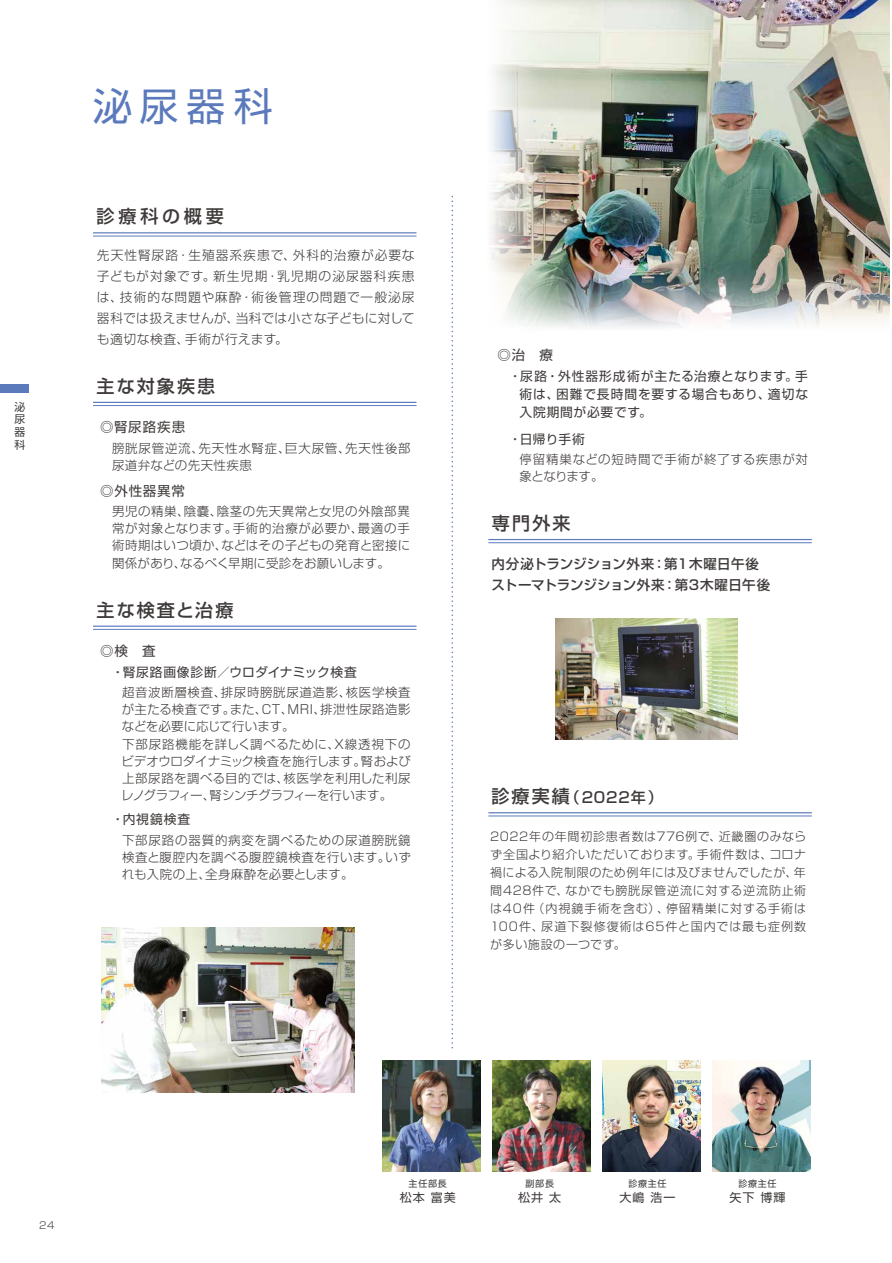
<style>
.page{position:relative;width:892px;height:1263px;background:#fff}
.page>*{position:absolute;margin:0;border:0;box-sizing:border-box;transform-origin:0 0}
.t1{font:39px "Shin Go Pro";color:#5b7abc}
.t2{font:500 18px "Shin Go Pro";letter-spacing:.12em;color:#3e3a39}
.t3{font:500 15px "Shin Go Pro";letter-spacing:.06em;color:#3e3a39}
.t4{font:500 13.5px/21px "Shin Go Pro";letter-spacing:.02em;color:#3e3a39}
.t5{font:13.5px "Shin Go Pro";letter-spacing:.055em;color:#3e3a39}
.t6{font:300 12.75px/21px "Shin Go Pro";letter-spacing:.03em;color:#3e3a39;text-align:justify}
.t7{font:12.75px/18px "Shin Go Pro";letter-spacing:.06em;color:#3e3a39;text-align:justify}
.t8{font:12.75px "Shin Go Pro";letter-spacing:.04em;color:#3e3a39}
.t9{font:300 12.45px/17.2px "Shin Go Pro";letter-spacing:.035em;color:#3e3a39;text-align:justify}
.t10{font:300 12.45px/17.2px "Shin Go Pro";letter-spacing:.065em;color:#3e3a39}
.t11{font:300 12.45px/17.2px "Shin Go Pro";letter-spacing:.055em;color:#3e3a39}
.t12{font:300 12px/18px "Shin Go Pro";letter-spacing:.07em;color:#3e3a39;text-align:justify}
.t13{font:12px "Shin Go Pro";letter-spacing:.08em;color:#3e3a39}
.t14{font:10.8px/12.6px "Shin Go Pro";color:#3e3a39;text-align:justify}
.t15{font:300 9.75px "Shin Go Pro";color:#3e3a39}
.t16{font:9px "Shin Go Pro";letter-spacing:.08em;color:#3e3a39}
.s1{font-size:18px}
</style>
<div class="page">
<div style="left:0;top:384px;width:28px;height:9px;background:#5b7abc"></div>
<img style="left:492px;top:1060px;width:98px;height:111px">
<img style="left:383px;top:1061px;width:97px;height:110px">
<svg style="left:451px;top:195px;width:2px;height:853px"></svg>
<img style="left:555px;top:618px;width:182px;height:121px">
<img style="left:101px;top:928px;width:253px;height:165px">
<hr style="left:93px;top:405px;width:323px;height:1px;background:#5b7abc">
<hr style="left:488px;top:816px;width:323px;height:1px;background:#5b7abc">
<hr style="left:488px;top:812px;width:323px;height:1px;background:#5b7abc">
<hr style="left:93px;top:236px;width:323px;height:1px;background:#5b7abc">
<hr style="left:488px;top:542px;width:323px;height:1px;background:#5b7abc">
<hr style="left:93px;top:402px;width:323px;height:1px;background:#5b7abc">
<hr style="left:93px;top:232px;width:323px;height:1px;background:#5b7abc">
<hr style="left:488px;top:539px;width:323px;height:1px;background:#5b7abc">
<hr style="left:93px;top:629px;width:323px;height:1px;background:#5b7abc">
<hr style="left:93px;top:626px;width:323px;height:1px;background:#5b7abc">
<img style="left:491px;top:0;width:398px;height:328px">
<img style="left:602px;top:1060px;width:98px;height:111px">
<img style="left:712px;top:1061px;width:98px;height:110px">
<p class="t14" style="left:14px;top:399px;width:12px">泌尿器科</p>
<h1 class="t1" style="left:93px;top:74px;width:181px">泌尿器科</h1>
<h2 class="t2" style="left:97px;top:202px;width:128px">診療科の概要</h2>
<p class="t6" style="left:97px;top:243px;width:319px">先天性腎尿路・生殖器系疾患で、外科的治療が必要な子どもが対象です。新生児期・乳児期の泌尿器科疾患は、技術的な問題や麻酔・術後管理の問題で一般泌尿器科では扱えませんが、当科では小さな子どもに対しても適切な検査、手術が行えます。</p>
<h2 class="t2" style="left:97px;top:372px;width:120px">主な対象疾患</h2>
<p class="t5" style="left:100px;top:416px;width:87px">◎腎尿路疾患</p>
<p class="t10" style="left:112px;top:438px;width:300px">膀胱尿管逆流、先天性水腎症、巨大尿管、先天性後部尿道弁などの先天性疾患</p>
<p class="t5" style="left:100px;top:479px;width:86px">◎外性器異常</p>
<p class="t9" style="left:112px;top:501px;width:299px">男児の精巣、陰嚢、陰茎の先天異常と女児の外陰部異常が対象となります。手術的治療が必要か、最適の手術時期はいつ頃か、などはその子どもの発育と密接に関係があり、なるべく早期に受診をお願いします。</p>
<h2 class="t2" style="left:97px;top:595px;width:138px">主な検査と治療</h2>
<p class="t5" style="left:100px;top:640px;width:57px">◎検　査</p>
<p class="t8" style="left:111px;top:661px;width:247px">・腎尿路画像診断／ウロダイナミック検査</p>
<p class="t9" style="left:121px;top:682px;width:291px;text-align:left">超音波断層検査、排尿時膀胱尿道造影、核医学検査が主たる検査です。また、CT、MRI、排泄性尿路造影などを必要に応じて行います。<br>下部尿路機能を詳しく調べるために、X線透視下のビデオウロダイナミック検査を施行します。腎および上部尿路を調べる目的では、核医学を利用した利尿レノグラフィー、腎シンチグラフィーを行います。</p>
<p class="t7" style="left:111px;top:809px;width:80px">・内視鏡検査</p>
<p class="t9" style="left:122px;top:830px;width:290px">下部尿路の器質的病変を調べるための尿道膀胱鏡検査と腹腔内を調べる腹腔鏡検査を行います。いずれも入院の上、全身麻酔を必要とします。</p>
<p class="t5" style="left:497px;top:344px;width:57px">◎治　療</p>
<p class="t7" style="left:519px;top:366px;width:290px;text-indent:-11px">・尿路・外性器形成術が主たる治療となります。手術は、困難で長時間を要する場合もあり、適切な入院期間が必要です。</p>
<p class="t7" style="left:508px;top:429px;width:78px">・日帰り手術</p>
<p class="t11" style="left:519px;top:449px;width:290px">停留精巣などの短時間で手術が終了する疾患が対象となります。</p>
<h2 class="t2" style="left:492px;top:509px;width:80px">専門外来</h2>
<p class="t4" style="left:491px;top:552px;width:280px">内分泌トランジション外来：第1木曜日午後ストーマトランジション外来：第3木曜日午後</p>
<p class="t3" style="left:491px;top:785px;width:173px"><span class="s1">診療実績</span>（2022年）</p>
<p class="t12" style="left:490px;top:826px;width:317px">2022年の年間初診患者数は776例で、近畿圏のみならず全国より紹介いただいております。手術件数は、コロナ禍による入院制限のため例年には及びませんでしたが、年間428件で、なかでも膀胱尿管逆流に対する逆流防止術は40件（内視鏡手術を含む）、停留精巣に対する手術は100件、尿道下裂修復術は65件と国内では最も症例数が多い施設の一つです。</p>
<p class="t15" style="left:39px;top:1217px;width:17px">24</p>
<p class="t16" style="left:408px;top:1176px;width:40px">主任部長</p>
<p class="t13" style="left:399px;top:1187px;width:57px">松本 富美</p>
<p class="t16" style="left:525px;top:1176px;width:30px">副部長</p>
<p class="t13" style="left:518px;top:1187px;width:44px">松井 太</p>
<p class="t16" style="left:628px;top:1176px;width:40px">診療主任</p>
<p class="t13" style="left:619px;top:1187px;width:57px">大嶋 浩一</p>
<p class="t16" style="left:738px;top:1176px;width:40px">診療主任</p>
<p class="t13" style="left:729px;top:1187px;width:57px">矢下 博輝</p>
</div>
